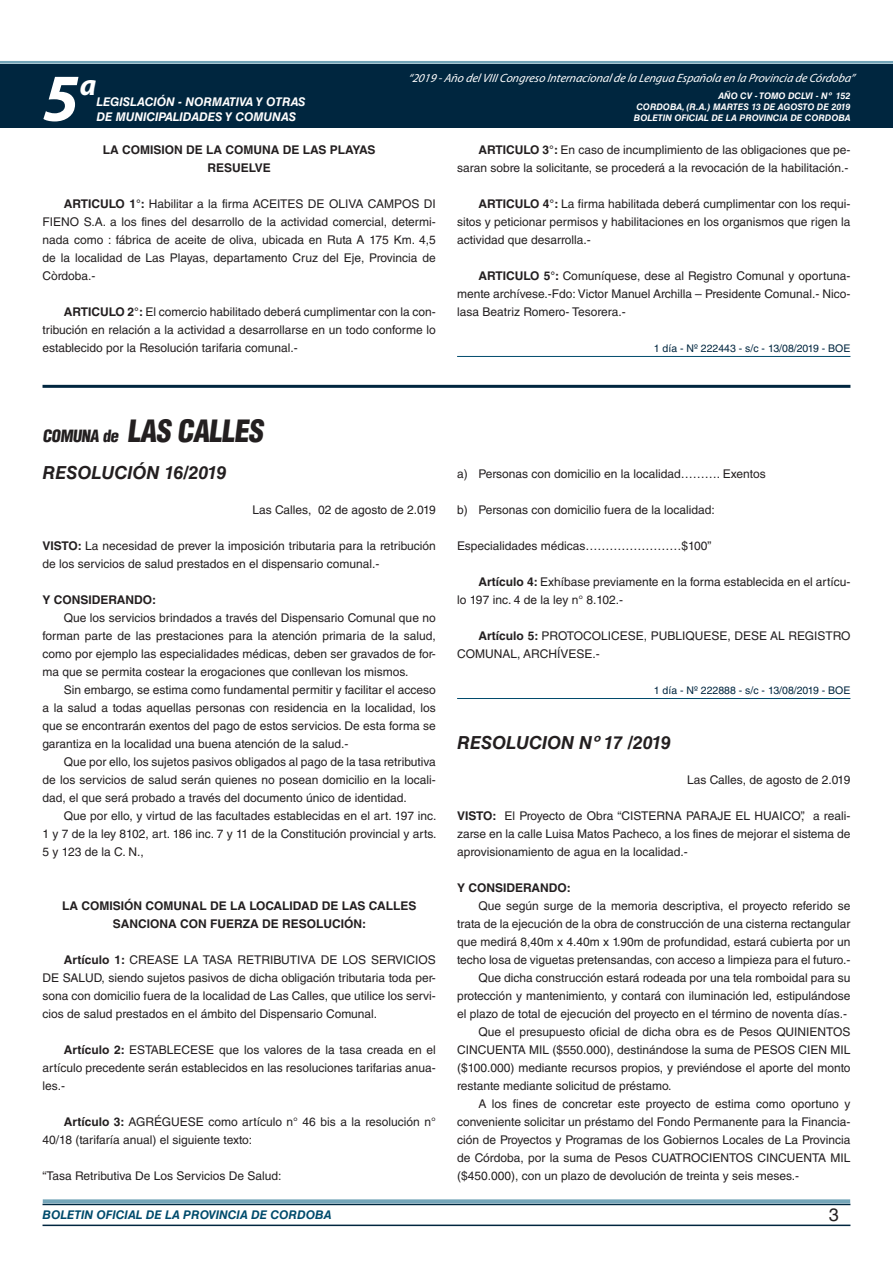
<style>
.page{position:relative;width:893px;height:1263px;background:#fff}
.page>*{position:absolute;margin:0;border:0;box-sizing:border-box;transform-origin:0 0}
.t1{font:italic 700 67.5px "Myriad Pro";color:#fff}
.t2{font:900 condensed 30px "Helvetica LT Std";color:#231f20}
.t3{font:italic 700 30px "Myriad Pro";color:#fff}
.t4{font:italic 700 18px "Helvetica LT Std";color:#231f20}
.t5{font:18px "Helvetica LT Std";color:#231f20}
.t6{font:900 condensed 16.5px "Helvetica LT Std";color:#231f20}
.t7{font:12px/18px "Helvetica LT Std";color:#231f20;text-align:justify}
.t8{font:700 12px/18px "Helvetica LT Std";color:#231f20;text-align:center}
.t9{font:italic 12px "Myriad Pro";color:#fff}
.t10{font:italic 700 12px "Helvetica LT Std";color:#fff}
.t11{font:italic 700 12px "Helvetica LT Std";color:#004b6c}
.t12{font:10.5px "Helvetica LT Std";color:#00263f}
.t13{font:italic 700 9px/10.8px "Helvetica LT Std";color:#fff;text-align:justify}
.s1{font-weight:700}
</style>
<div class="page">
<div style="left:0;top:61px;width:893px;height:6px;background:#fff;opacity:.75"></div>
<div style="left:0;top:64px;width:893px;height:64px;background:#00263f"></div>
<hr style="left:43px;top:1224px;width:807px;height:2px;background:#00263f">
<div style="left:42px;top:1198px;width:809px;height:8px;background:#fff;opacity:.75"></div>
<hr style="left:457px;top:356px;width:393px;height:1px;background:#004b6c">
<hr style="left:43px;top:385px;width:807px;height:3px;background:#00263f">
<hr style="left:457px;top:698px;width:393px;height:1px;background:#004b6c">
<h1 class="t1" style="left:43px;top:54px;width:38px">5</h1>
<h2 class="t3" style="left:80px;top:66px;width:18px">a</h2>
<p class="t10" style="left:96px;top:95px;width:211px">LEGISLACIÓN - NORMATIVA Y OTRAS</p>
<p class="t10" style="left:96px;top:109px;width:201px">DE MUNICIPALIDADES Y COMUNAS</p>
<p class="t9" style="left:408px;top:71px;width:448px">“2019 -Año delVIIICongreso Internacionalde la Lengua Esp añola en la Provincia de Córdoba”</p>
<p class="t13" style="left:634px;top:91px;width:218px;text-indent:84px">AÑO CV - TOMO DCLVI - Nº 152<br>CORDOBA, (R.A.) MARTES 13 DE AGOSTO DE 2019<br>BOLETIN OFICIAL DE LA PROVINCIA DE CORDOBA</p>
<p class="t8" style="left:103px;top:140px;width:274px">LA COMISION DE LA COMUNA DE LAS PLAYAS<br>RESUELVE</p>
<p class="t7" style="left:43px;top:195px;width:395px;text-indent:21px"><span class="s1">ARTICULO 1°:</span> Habilitar a la firma ACEITES DE OLIVA CAMPOS DI FIENO S.A. a los fines del desarrollo de la actividad comercial, determi&shy;nada como : fábrica de aceite de oliva, ubicada en Ruta A 175 Km. 4,5 de la localidad de Las Playas, departamento Cruz del Eje, Provincia de Còrdoba.-</p>
<p class="t7" style="left:43px;top:303px;width:395px;text-indent:21px"><span class="s1">ARTICULO 2°:</span> El comercio habilitado deberá cumplimentar con la con&shy;tribución en relación a la actividad a desarrollarse en un todo conforme lo establecido por la Resolución tarifaria comunal.-</p>
<p class="t7" style="left:457px;top:141px;width:395px;text-align:right"><span class="s1">ARTICULO 3°:</span> En caso de incumplimiento de las obligaciones que pe&shy;saran sobre la solicitante, se procederá a la revocación de la habilitación.-</p>
<p class="t7" style="left:457px;top:195px;width:395px;text-indent:21px"><span class="s1">ARTICULO 4°:</span> La firma habilitada deberá cumplimentar con los requi&shy;sitos y peticionar permisos y habilitaciones en los organismos que rigen la actividad que desarrolla.-</p>
<p class="t7" style="left:457px;top:267px;width:395px;text-indent:21px"><span class="s1">ARTICULO 5°:</span> Comuníquese, dese al Registro Comunal y oportuna&shy;mente archívese.-Fdo: Victor Manuel Archilla – Presidente Comunal.- Nico&shy;lasa Beatriz Romero- Tesorera.-</p>
<p class="t12" style="left:654px;top:342px;width:198px">1 día - Nº 222443 - s/c - 13/08/2019 - BOE</p>
<h3 class="t6" style="left:43px;top:425px;width:80px">COMUNA de</h3>
<h2 class="t2" style="left:127px;top:412px;width:142px">LAS CALLES</h2>
<h3 class="t4" style="left:43px;top:462px;width:186px">RESOLUCIÓN 16/2019</h3>
<p class="t7" style="left:252px;top:501px;width:185px">Las Calles, 02 de agosto de 2.019</p>
<p class="t7" style="left:43px;top:537px;width:395px"><span class="s1">VISTO:</span> La necesidad de prever la imposición tributaria para la retribución de los servicios de salud prestados en el dispensario comunal.-</p>
<p class="t8" style="left:43px;top:590px;width:115px">Y CONSIDERANDO:</p>
<p class="t7" style="left:43px;top:609px;width:395px;text-indent:21px">Que los servicios brindados a través del Dispensario Comunal que no forman parte de las prestaciones para la atención primaria de la salud, como por ejemplo las especialidades médicas, deben ser gravados de for&shy;ma que se permita costear la erogaciones que conllevan los mismos.</p>
<p class="t7" style="left:43px;top:681px;width:395px;text-indent:21px">Sin embargo, se estima como fundamental permitir y facilitar el acceso a la salud a todas aquellas personas con residencia en la localidad, los que se encontrarán exentos del pago de estos servicios. De esta forma se garantiza en la localidad una buena atención de la salud.-</p>
<p class="t7" style="left:43px;top:753px;width:395px;text-indent:21px">Que por ello, los sujetos pasivos obligados al pago de la tasa retributiva de los servicios de salud serán quienes no posean domicilio en la locali&shy;dad, el que será probado a través del documento único de identidad.</p>
<p class="t7" style="left:43px;top:807px;width:396px;text-indent:21px">Que por ello, y virtud de las facultades establecidas en el art. 197 inc.<br>1 y 7 de la ley 8102, art. 186 inc. 7 y 11 de la Constitución provincial y arts.<br>5 y 123 de la C. N.,</p>
<p class="t8" style="left:62px;top:896px;width:356px">LA COMISIÓN COMUNAL DE LA LOCALIDAD DE LAS CALLES<br>SANCIONA CON FUERZA DE RESOLUCIÓN:</p>
<p class="t7" style="left:43px;top:951px;width:395px;text-indent:21px"><span class="s1">Artículo 1:</span> CREASE LA TASA RETRIBUTIVA DE LOS SERVICIOS DE SALUD, siendo sujetos pasivos de dicha obligación tributaria toda per&shy;sona con domicilio fuera de la localidad de Las Calles, que utilice los servi&shy;cios de salud prestados en el ámbito del Dispensario Comunal.</p>
<p class="t7" style="left:43px;top:1041px;width:395px;text-indent:21px"><span class="s1">Artículo 2:</span> ESTABLECESE que los valores de la tasa creada en el artículo precedente serán establecidos en las resoluciones tarifarias anua&shy;les.-</p>
<p class="t7" style="left:43px;top:1113px;width:395px;text-indent:21px"><span class="s1">Artículo 3:</span> AGRÉGUESE como artículo n° 46 bis a la resolución n°<br>40/18 (tarifaría anual) el siguiente texto:</p>
<p class="t7" style="left:43px;top:1167px;width:240px">“Tasa Retributiva De Los Servicios De Salud:</p>
<p class="t7" style="left:457px;top:465px;width:310px">a) Personas con domicilio en la localidad………. Exentos</p>
<p class="t7" style="left:457px;top:501px;width:259px">b) Personas con domicilio fuera de la localidad:</p>
<p class="t7" style="left:457px;top:537px;width:256px">Especialidades médicas……………………$100”</p>
<p class="t7" style="left:457px;top:573px;width:395px;text-indent:21px"><span class="s1">Artículo 4:</span> Exhíbase previamente en la forma establecida en el artícu&shy;lo 197 inc. 4 de la ley n° 8.102.-</p>
<p class="t7" style="left:457px;top:627px;width:395px;text-indent:21px"><span class="s1">Artículo 5:</span> PROTOCOLICESE, PUBLIQUESE, DESE AL REGISTRO<br>COMUNAL, ARCHÍVESE.-</p>
<p class="t12" style="left:654px;top:684px;width:198px">1 día - Nº 222888 - s/c - 13/08/2019 - BOE</p>
<h3 class="t4" style="left:457px;top:732px;width:215px">RESOLUCION Nº 17 /2019</h3>
<p class="t7" style="left:687px;top:771px;width:165px">Las Calles, de agosto de 2.019</p>
<p class="t7" style="left:457px;top:807px;width:395px"><span class="s1">VISTO:</span> El Proyecto de Obra “CISTERNA PARAJE EL HUAICO”, a reali&shy;zarse en la calle Luisa Matos Pacheco, a los fines de mejorar el sistema de aprovisionamiento de agua en la localidad.-</p>
<p class="t8" style="left:457px;top:878px;width:115px">Y CONSIDERANDO:</p>
<p class="t7" style="left:478px;top:897px;width:373px">Que según surge de la memoria descriptiva, el proyecto referido se</p>
<p class="t7" style="left:457px;top:915px;width:395px">trata de la ejecución de la obra de construcción de una cisterna rectangular</p>
<p class="t7" style="left:457px;top:933px;width:395px">que medirá 8,40m x 4.40m x 1.90m de profundidad, estará cubierta por un</p>
<p class="t7" style="left:457px;top:951px;width:395px">techo losa de viguetas pretensandas, con acceso a limpieza para el futuro.-</p>
<p class="t7" style="left:478px;top:969px;width:374px">Que dicha construcción estará rodeada por una tela romboidal para su</p>
<p class="t7" style="left:457px;top:987px;width:395px">protección y mantenimiento, y contará con iluminación led, estipulándose</p>
<p class="t7" style="left:457px;top:1005px;width:391px">el plazo de total de ejecución del proyecto en el término de noventa días.-</p>
<p class="t7" style="left:478px;top:1023px;width:374px">Que el presupuesto oficial de dicha obra es de Pesos QUINIENTOS</p>
<p class="t7" style="left:457px;top:1041px;width:395px">CINCUENTA MIL ($550.000), destinándose la suma de PESOS CIEN MIL</p>
<p class="t7" style="left:457px;top:1059px;width:395px">($100.000) mediante recursos propios, y previéndose el aporte del monto</p>
<p class="t7" style="left:457px;top:1077px;width:216px">restante mediante solicitud de préstamo.</p>
<p class="t7" style="left:478px;top:1095px;width:374px">A los fines de concretar este proyecto de estima como oportuno y</p>
<p class="t7" style="left:457px;top:1113px;width:395px">conveniente solicitar un préstamo del Fondo Permanente para la Financia-</p>
<p class="t7" style="left:457px;top:1131px;width:395px">ción de Proyectos y Programas de los Gobiernos Locales de La Provincia</p>
<p class="t7" style="left:457px;top:1149px;width:395px">de Córdoba, por la suma de Pesos CUATROCIENTOS CINCUENTA MIL</p>
<p class="t7" style="left:457px;top:1167px;width:344px">($450.000), con un plazo de devolución de treinta y seis meses.-</p>
<p class="t11" style="left:43px;top:1208px;width:290px">BOLETIN OFICIAL DE LA PROVINCIA DE CORDOBA</p>
<h3 class="t5" style="left:829px;top:1204px;width:12px">3</h3>
</div>
